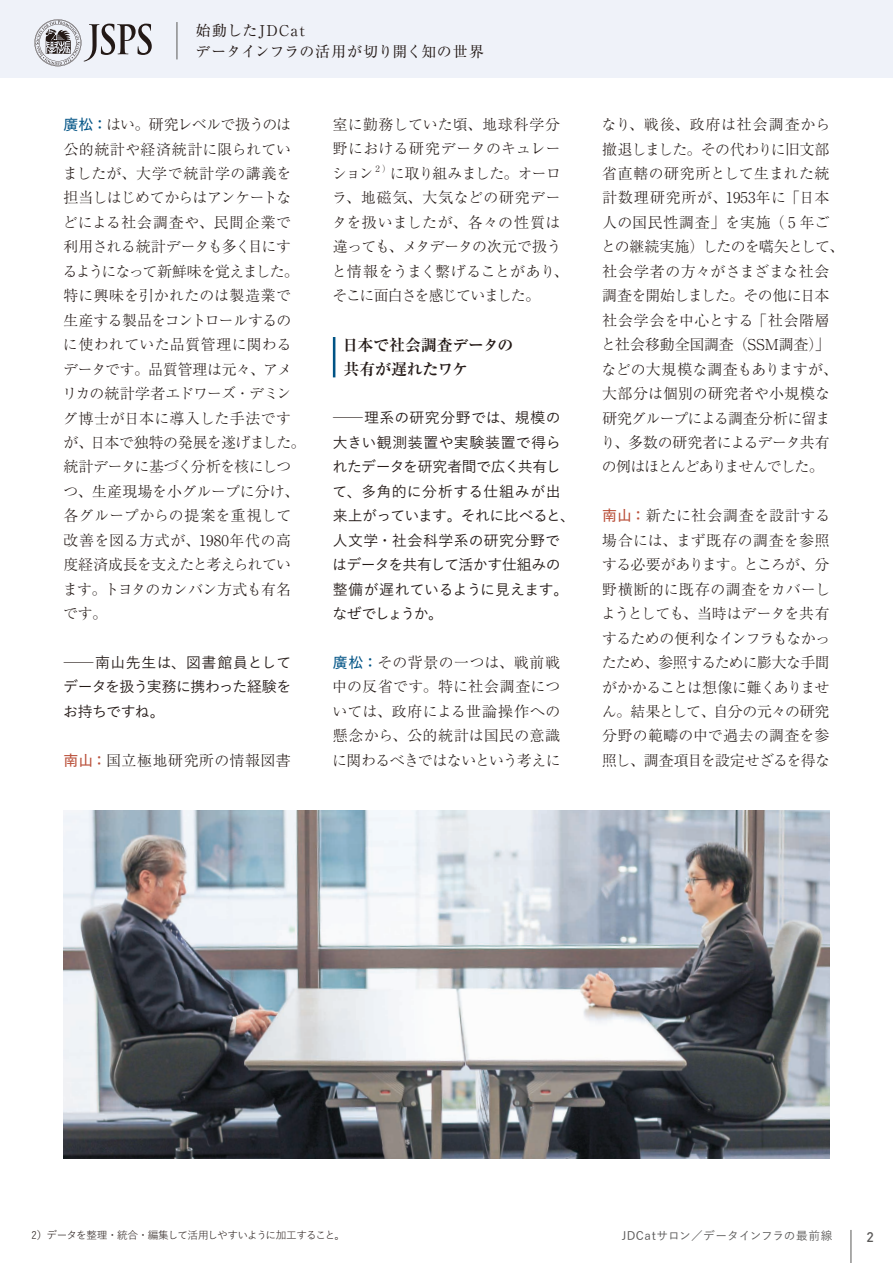
<style>
.page{position:relative;width:893px;height:1263px;background:#fff}
.page>*{position:absolute;margin:0;border:0;box-sizing:border-box;transform-origin:0 0}
.t1{font:700 15.9px/24.5px "Ryumin Pr 6";letter-spacing:-.015em;color:#231916}
.t2{font:300 14.85px/24.5px "Ryumin Pr 6";letter-spacing:-.005em;color:#231916;text-align:justify}
.t3{font:500 14.85px/24.5px "Yu Go Pr 6 N";letter-spacing:-.01em;color:#231916;scale:2 1}
.t4{font:300 14.85px/24.5px "Ryumin Pr 6";letter-spacing:-.025em;color:#231916}
.t5{font:14.85px/21.3px "Ryumin Pr 6";letter-spacing:.045em;color:#231916}
.t6{font:300 14.85px "Ryumin Pr 6";letter-spacing:.035em;color:#231916}
.t7{font:500 13.8px "DIN";color:#595857}
.t8{font:500 11.7px "Yu Go Pr 6 N";letter-spacing:.015em;color:#595857}
.t9{font:10.65px "Yu Go Pr 6 N";letter-spacing:-.065em;color:#231916}
.t10{font:300 8.7px "Ryumin Pr 6";color:#231916}
.s1{font-family:"Yu Go Pr 6 N";font-weight:600;color:#005385}
.s2{font-family:"Yu Go Pr 6 N";font-weight:600;color:#ba513b}
</style>
<div class="page">
<hr style="left:851px;top:1230px;width:1px;height:33px;background:#595857">
<div style="left:0;top:0;width:893px;height:77px;background:#eff2f9"></div>
<svg style="left:34px;top:19px;width:118px;height:47px"></svg>
<hr style="left:177px;top:22px;width:1px;height:37px;background:#595857">
<hr style="left:333px;top:337px;width:2px;height:40px;background:#005385">
<img style="left:64px;top:810px;width:765px;height:349px">
<p class="t5" style="left:196px;top:19px;width:290px">始動したJDCat<br>データインフラの活用が切り開く知の世界</p>
<p class="t2" style="left:62px;top:111px;width:244px;text-align:left"><span class="s1">廣松：</span>はい。研究レベルで扱うのは公的統計や経済統計に限られていましたが、大学で統計学の講義を担当しはじめてからはアンケートなどによる社会調査や、民間企業で利用される統計データも多く目にするようになって新鮮味を覚えました。特に興味を引かれたのは製造業で生産する製品をコントロールするのに使われていた品質管理に関わるデータです。品質管理は元々、アメリカの統計学者エドワーズ・デミング博士が日本に導入した手法ですが、日本で独特の発展を遂げました。統計データに基づく分析を核にしつつ、生産現場を小グループに分け、各グループからの提案を重視して改善を図る方式が、1980年代の高度経済成長を支えたと考えられています。トヨタのカンバン方式も有名です。</p>
<p class="t3" style="left:63px;top:648px;width:116px;text-align:justify">─南山先生は、図書館員としてデータを扱う実務に携わった経験をお持ちですね。</p>
<p class="t6" style="left:63px;top:748px;width:229px"><span class="s2">南山：</span>国立極地研究所の情報図書</p>
<p class="t2" style="left:332px;top:111px;width:230px">室に勤務していた頃、地球科学分野における研究データのキュレーション</p>
<p class="t10" style="left:376px;top:162px;width:17px">２）</p>
<p class="t4" style="left:332px;top:160px;width:238px;text-indent:58px">に取り組みました。オーロラ、地磁気、大気などの研究データを扱いましたが、各々の性質は違っても、メタデータの次元で扱うと情報をうまく繋げることがあり、そこに面白さを感じていました。</p>
<p class="t1" style="left:342px;top:332px;width:172px">日本で社会調査データの共有が遅れたワケ</p>
<p class="t3" style="left:332px;top:404px;width:123px">─理系の研究分野では、規模の大きい観測装置や実験装置で得られたデータを研究者間で広く共有して、多角的に分析する仕組みが出来上がっています。それに比べると、人文学・社会科学系の研究分野ではデータを共有して活かす仕組みの整備が遅れているように見えます。なぜでしょうか。</p>
<p class="t2" style="left:332px;top:649px;width:230px"><span class="s1">廣松：</span>その背景の一つは、戦前戦中の反省です。特に社会調査については、政府による世論操作への懸念から、公的統計は国民の意識に関わるべきではないという考えに</p>
<p class="t2" style="left:601px;top:111px;width:245px;text-align:left">なり、戦後、政府は社会調査から撤退しました。その代わりに旧文部省直轄の研究所として生まれた統計数理研究所が、1953年に「日本人の国民性調査」を実施（５年ごとの継続実施）したのを嚆矢として、社会学者の方々がさまざまな社会調査を開始しました。その他に日本社会学会を中心とする「社会階層と社会移動全国調査（SSM調査）」などの大規模な調査もありますが、大部分は個別の研究者や小規模な研究グループによる調査分析に留まり、多数の研究者によるデータ共有の例はほとんどありませんでした。</p>
<p class="t2" style="left:601px;top:503px;width:231px"><span class="s2">南山：</span>新たに社会調査を設計する場合には、まず既存の調査を参照する必要があります。ところが、分野横断的に既存の調査をカバーしようとしても、当時はデータを共有するための便利なインフラもなかったため、参照するために膨大な手間がかかることは想像に難くありません。結果として、自分の元々の研究分野の範疇の中で過去の調査を参照し、調査項目を設定せざるを得な</p>
<p class="t9" style="left:32px;top:1225px;width:315px">2）データを整理・統合・編集して活用しやすいように加工すること。</p>
<p class="t8" style="left:622px;top:1225px;width:212px">JDCatサロン／データインフラの最前線</p>
<p class="t7" style="left:866px;top:1228px;width:9px">2</p>
</div>
